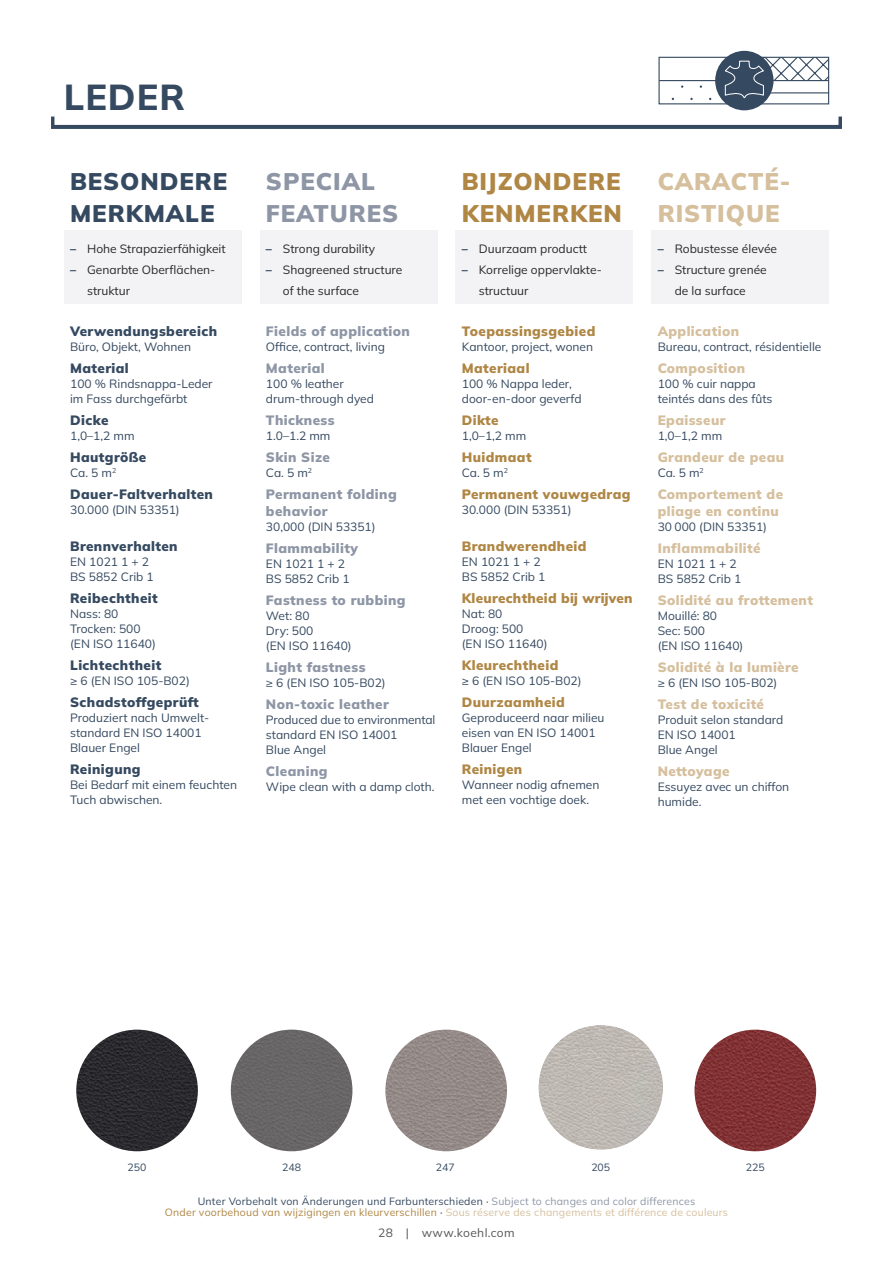
<style>
.page{position:relative;width:893px;height:1263px;background:#fff}
.page>*{position:absolute;margin:0;border:0;box-sizing:border-box;transform-origin:0 0}
.t1{font:800 36px "Mulish";letter-spacing:.03em;color:#354960}
.t2{font:900 24px/31.5px "Mulish";letter-spacing:.04em;color:#af8644}
.t3{font:900 24px/31.5px "Mulish";letter-spacing:.04em;color:#354960}
.t4{font:900 24px/31.5px "Mulish";letter-spacing:.04em;color:#d5bf9d}
.t5{font:900 24px/31.5px "Mulish";letter-spacing:.04em;color:#8e96a6}
.t6{font:900 13.5px/16.5px "Mulish";letter-spacing:.03em;color:#d5bf9d}
.t7{font:900 13.5px/16.5px "Mulish";letter-spacing:.03em;color:#8e96a6}
.t8{font:900 13.5px "Mulish";letter-spacing:.03em;color:#af8644}
.t9{font:900 13.5px "Mulish";letter-spacing:.03em;color:#354960}
.t10{font:12px/15px "Mulish";color:#354960}
.t11{font:12px/21px "Mulish";color:#282827}
.t12{font:12px "Mulish";letter-spacing:.03em;color:#575756}
.t13{font:10.5px/10.5px "Mulish";letter-spacing:.02em;color:#354960;text-align:center}
.s1{font-weight:800;color:#354960}
.s2{color:#282827}
.s3{color:#8e96a6}
.s4{color:#af8644}
.s5{color:#d5bf9d}
</style>
<div class="page">
<img style="left:76px;top:1030px;width:122px;height:121px;border-radius:61px">
<div style="left:231px;top:1030px;width:121px;height:121px;background:#686667;border-radius:61px"></div>
<img style="left:694px;top:1030px;width:122px;height:121px;border-radius:61px">
<img style="left:385px;top:1030px;width:122px;height:121px;border-radius:61px">
<img style="left:538px;top:1025px;width:125px;height:125px;border-radius:62px">
<div style="left:64px;top:230px;width:177px;height:74px;background:#f3f3f6"></div>
<div style="left:456px;top:230px;width:177px;height:74px;background:#f3f3f6"></div>
<div style="left:260px;top:230px;width:177px;height:74px;background:#f3f3f6"></div>
<div style="left:652px;top:230px;width:177px;height:74px;background:#f3f3f6"></div>
<div style="left:715px;top:51px;width:58px;height:59px;background:#354960;border-radius:50%"></div>
<svg style="left:658px;top:56px;width:172px;height:49px"></svg>
<svg style="left:51px;top:117px;width:791px;height:12px"></svg>
<h1 class="t1" style="left:64px;top:73px;width:123px">LEDER</h1>
<h2 class="t3" style="left:70px;top:165px;width:159px">BESONDERE<br>MERKMALE</h2>
<p class="t11" style="left:70px;top:238px;width:157px"><span class="s1">–</span> Hohe Strapazierfähigkeit</p>
<p class="t11" style="left:87px;top:259px;width:130px;text-indent:-17px"><span class="s1">–</span> Genarbte Oberflächen&shy;struktur</p>
<p class="t9" style="left:70px;top:322px;width:149px">Verwendungsbereich</p>
<p class="t10" style="left:70px;top:339px;width:123px">Büro, Objekt, Wohnen</p>
<p class="t9" style="left:70px;top:359px;width:60px">Material</p>
<p class="t10" style="left:70px;top:376px;width:144px">100 % Rindsnappa-Leder im Fass durchgefärbt</p>
<p class="t9" style="left:70px;top:411px;width:40px">Dicke</p>
<p class="t10" style="left:70px;top:428px;width:66px">1,0–1,2 mm</p>
<p class="t9" style="left:70px;top:448px;width:78px">Hautgröße</p>
<p class="t10" style="left:70px;top:465px;width:48px">Ca. 5 m<sup>2</sup></p>
<p class="t9" style="left:70px;top:485px;width:144px">Dauer-Faltverhalten</p>
<p class="t10" style="left:70px;top:502px;width:111px">30.000 (DIN 53351)</p>
<p class="t9" style="left:70px;top:537px;width:109px">Brennverhalten</p>
<p class="t10" style="left:70px;top:554px;width:85px">EN 1021 1 + 2<br>BS 5852 Crib 1</p>
<p class="t9" style="left:70px;top:589px;width:89px">Reibechtheit</p>
<p class="t10" style="left:70px;top:606px;width:87px">Nass: 80<br>Trocken: 500 (EN ISO 11640)</p>
<p class="t9" style="left:70px;top:656px;width:93px">Lichtechtheit</p>
<p class="t10" style="left:70px;top:673px;width:121px">≥ 6 (EN ISO 105-B02)</p>
<p class="t9" style="left:70px;top:693px;width:130px">Schadstoffgeprüft</p>
<p class="t10" style="left:70px;top:710px;width:141px">Produziert nach Umwelt&shy;standard EN ISO 14001<br>Blauer Engel</p>
<p class="t9" style="left:70px;top:760px;width:72px">Reinigung</p>
<p class="t10" style="left:70px;top:777px;width:168px">Bei Bedarf mit einem feuchten<br>Tuch abwischen.</p>
<h2 class="t5" style="left:266px;top:165px;width:134px">SPECIAL<br>FEATURES</h2>
<p class="t11" style="left:266px;top:238px;width:111px"><span class="s1">–</span> Strong durability</p>
<p class="t11" style="left:283px;top:259px;width:121px;text-indent:-17px"><span class="s1">–</span> Shagreened structure of the surface</p>
<p class="t7" style="left:266px;top:322px;width:145px">Fields of application</p>
<p class="t10" style="left:266px;top:339px;width:121px">Office, contract, living</p>
<p class="t7" style="left:266px;top:359px;width:60px">Material</p>
<p class="t10" style="left:266px;top:376px;width:110px">100 % leather drum-through dyed</p>
<p class="t7" style="left:266px;top:411px;width:70px">Thickness</p>
<p class="t10" style="left:266px;top:428px;width:66px">1.0–1.2 mm</p>
<p class="t7" style="left:266px;top:449px;width:66px">Skin Size</p>
<p class="t10" style="left:266px;top:465px;width:48px">Ca. 5 m<sup>2</sup></p>
<p class="t7" style="left:266px;top:486px;width:132px">Permanent folding behavior</p>
<p class="t10" style="left:266px;top:518px;width:111px">30,000 (DIN 53351)</p>
<p class="t7" style="left:266px;top:539px;width:94px">Flammability</p>
<p class="t10" style="left:266px;top:555px;width:85px">EN 1021 1 + 2<br>BS 5852 Crib 1</p>
<p class="t7" style="left:266px;top:591px;width:141px">Fastness to rubbing</p>
<p class="t10" style="left:266px;top:608px;width:87px">Wet: 80<br>Dry: 500<br>(EN ISO 11640)</p>
<p class="t7" style="left:266px;top:658px;width:101px">Light fastness</p>
<p class="t10" style="left:266px;top:675px;width:121px">≥ 6 (EN ISO 105-B02)</p>
<p class="t7" style="left:266px;top:695px;width:124px">Non-toxic leather</p>
<p class="t10" style="left:266px;top:712px;width:171px">Produced due to environmental standard EN ISO 14001<br>Blue Angel</p>
<p class="t7" style="left:266px;top:762px;width:63px">Cleaning</p>
<p class="t10" style="left:266px;top:779px;width:170px">Wipe clean with a damp cloth.</p>
<h2 class="t2" style="left:462px;top:165px;width:161px">BIJZONDERE<br>KENMERKEN</h2>
<p class="t11" style="left:462px;top:238px;width:127px"><span class="s1">–</span> Duurzaam productt</p>
<p class="t11" style="left:479px;top:259px;width:124px;text-indent:-17px"><span class="s1">–</span> Korrelige oppervlakte&shy;structuur</p>
<p class="t8" style="left:462px;top:322px;width:135px">Toepassingsgebied</p>
<p class="t10" style="left:462px;top:339px;width:133px">Kantoor, project, wonen</p>
<p class="t8" style="left:462px;top:359px;width:69px">Materiaal</p>
<p class="t10" style="left:462px;top:376px;width:121px">100 % Nappa leder, door-en-door geverfd</p>
<p class="t8" style="left:462px;top:411px;width:38px">Dikte</p>
<p class="t10" style="left:462px;top:428px;width:66px">1,0–1,2 mm</p>
<p class="t8" style="left:462px;top:448px;width:71px">Huidmaat</p>
<p class="t10" style="left:462px;top:465px;width:48px">Ca. 5 m<sup>2</sup></p>
<p class="t8" style="left:462px;top:485px;width:170px">Permanent vouwgedrag</p>
<p class="t10" style="left:462px;top:502px;width:111px">30.000 (DIN 53351)</p>
<p class="t8" style="left:462px;top:537px;width:126px">Brandwerendheid</p>
<p class="t10" style="left:462px;top:554px;width:85px">EN 1021 1 + 2<br>BS 5852 Crib 1</p>
<p class="t8" style="left:462px;top:589px;width:172px">Kleurechtheid bij wrijven</p>
<p class="t10" style="left:462px;top:606px;width:87px">Nat: 80<br>Droog: 500<br>(EN ISO 11640)</p>
<p class="t8" style="left:462px;top:656px;width:98px">Kleurechtheid</p>
<p class="t10" style="left:462px;top:673px;width:121px">≥ 6 (EN ISO 105-B02)</p>
<p class="t8" style="left:462px;top:693px;width:105px">Duurzaamheid</p>
<p class="t10" style="left:462px;top:710px;width:144px">Geproduceerd naar milieu eisen van EN ISO 14001<br>Blauer Engel</p>
<p class="t8" style="left:462px;top:760px;width:62px">Reinigen</p>
<p class="t10" style="left:462px;top:777px;width:139px">Wanneer nodig afnemen met een vochtige doek.</p>
<h2 class="t4" style="left:658px;top:165px;width:134px">CARACTÉ-<br>RISTIQUE</h2>
<p class="t11" style="left:658px;top:238px;width:121px"><span class="s1">–</span> Robustesse élevée</p>
<p class="t11" style="left:658px;top:259px;width:111px;text-align:center"><span class="s1">–</span> Structure grenée de la surface</p>
<p class="t6" style="left:658px;top:322px;width:83px">Application</p>
<p class="t10" style="left:658px;top:339px;width:165px">Bureau, contract, résidentielle</p>
<p class="t6" style="left:658px;top:359px;width:89px">Composition</p>
<p class="t10" style="left:658px;top:376px;width:116px">100 % cuir nappa teintés dans des fûts</p>
<p class="t6" style="left:658px;top:411px;width:69px">Epaisseur</p>
<p class="t10" style="left:658px;top:428px;width:66px">1,0–1,2 mm</p>
<p class="t6" style="left:658px;top:449px;width:128px">Grandeur de peau</p>
<p class="t10" style="left:658px;top:465px;width:48px">Ca. 5 m<sup>2</sup></p>
<p class="t6" style="left:658px;top:486px;width:127px">Comportement de pliage en continu</p>
<p class="t10" style="left:658px;top:518px;width:111px">30 000 (DIN 53351)</p>
<p class="t6" style="left:658px;top:539px;width:104px">Inflammabilité</p>
<p class="t10" style="left:658px;top:555px;width:85px">EN 1021 1 + 2<br>BS 5852 Crib 1</p>
<p class="t6" style="left:658px;top:591px;width:157px">Solidité au frottement</p>
<p class="t10" style="left:658px;top:608px;width:87px">Mouillé: 80<br>Sec: 500<br>(EN ISO 11640)</p>
<p class="t6" style="left:658px;top:658px;width:142px">Solidité à la lumière</p>
<p class="t10" style="left:658px;top:675px;width:121px">≥ 6 (EN ISO 105-B02)</p>
<p class="t6" style="left:658px;top:695px;width:108px">Test de toxicité</p>
<p class="t10" style="left:658px;top:712px;width:127px">Produit selon standard<br>EN ISO 14001<br>Blue Angel</p>
<p class="t6" style="left:658px;top:762px;width:73px">Nettoyage</p>
<p class="t10" style="left:658px;top:779px;width:133px">Essuyez avec un chiffon humide.</p>
<p class="t13" style="left:128px;top:1162px;width:20px">250</p>
<p class="t13" style="left:282px;top:1162px;width:20px">248</p>
<p class="t13" style="left:436px;top:1162px;width:20px">247</p>
<p class="t13" style="left:591px;top:1162px;width:20px">205</p>
<p class="t13" style="left:746px;top:1162px;width:20px">225</p>
<p class="t13" style="left:165px;top:1196px;width:565px">Unter Vorbehalt von Änderungen und Farbunterschieden <span class="s2">·</span> <span class="s3">Subject to changes and color differences<br></span><span class="s4">Onder voorbehoud van wijzigingen en kleurverschillen</span> <span class="s2">·</span> <span class="s5">Sous réserve des changements et différence de couleurs</span></p>
<p class="t12" style="left:378px;top:1225px;width:138px">28 | www.koehl.com</p>
</div>
